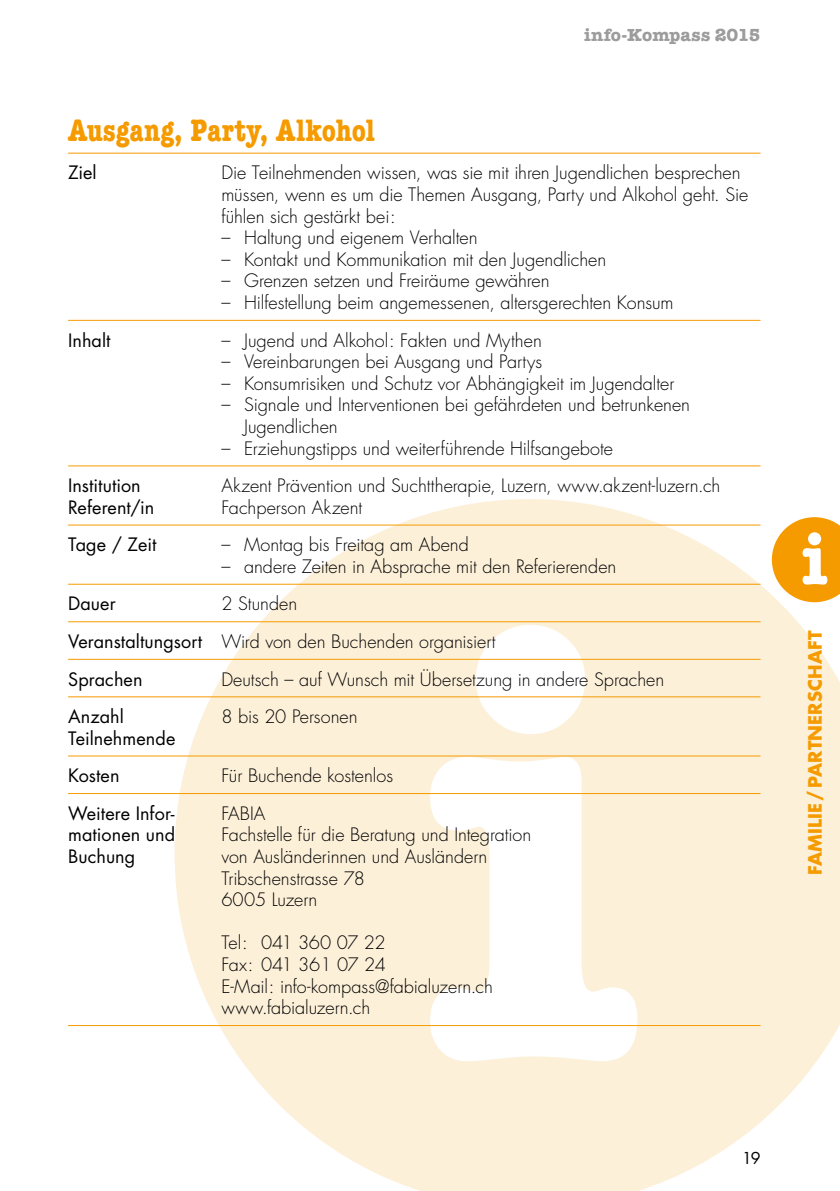
<style>
.page{position:relative;width:840px;height:1191px;background:#fff}
.page>*{position:absolute;margin:0;border:0;box-sizing:border-box;transform-origin:0 0}
.t1{font:700 condensed 32px "American Typewriter";letter-spacing:.01em;color:#f59b00}
.t2{font:300 18px/21.6px "Futura Luzern";color:#000}
.t3{font:18px/21.6px "Futura Luzern";letter-spacing:.005em;color:#000}
.t4{font:700 18px "Futura Luzern";letter-spacing:.005em;color:#f59b00}
.t5{font:700 18px "American Typewriter";letter-spacing:.005em;color:#9c9c9d}
.t6{font:16px "Futura Luzern";color:#000}
.s1{font-weight:400}
</style>
<div class="page">
<svg style="left:174px;top:499px;width:665px;height:692px;fill:#fdf0d9"></svg>
<svg style="left:430px;top:625px;width:207px;height:436px"></svg>
<svg style="left:771px;top:517px;width:68px;height:85px"></svg>
<hr style="left:68px;top:153px;width:142px;height:1px;background:#f59b00">
<hr style="left:210px;top:153px;width:550px;height:1px;background:#f59b00">
<hr style="left:68px;top:320px;width:142px;height:1px;background:#f59b00">
<hr style="left:210px;top:320px;width:550px;height:1px;background:#f59b00">
<hr style="left:68px;top:465px;width:142px;height:1px;background:#f59b00">
<hr style="left:210px;top:465px;width:550px;height:1px;background:#f59b00">
<hr style="left:68px;top:524px;width:142px;height:1px;background:#f59b00">
<hr style="left:210px;top:524px;width:550px;height:1px;background:#f59b00">
<hr style="left:68px;top:584px;width:142px;height:1px;background:#f59b00">
<hr style="left:210px;top:584px;width:550px;height:1px;background:#f59b00">
<hr style="left:68px;top:621px;width:142px;height:1px;background:#f59b00">
<hr style="left:210px;top:621px;width:550px;height:1px;background:#f59b00">
<hr style="left:68px;top:659px;width:142px;height:1px;background:#f59b00">
<hr style="left:210px;top:659px;width:550px;height:1px;background:#f59b00">
<hr style="left:68px;top:696px;width:142px;height:1px;background:#f59b00">
<hr style="left:210px;top:696px;width:550px;height:1px;background:#f59b00">
<hr style="left:68px;top:755px;width:142px;height:1px;background:#f59b00">
<hr style="left:210px;top:755px;width:550px;height:1px;background:#f59b00">
<hr style="left:68px;top:793px;width:142px;height:1px;background:#f59b00">
<hr style="left:210px;top:793px;width:550px;height:1px;background:#f59b00">
<hr style="left:68px;top:1025px;width:142px;height:1px;background:#f59b00">
<hr style="left:210px;top:1025px;width:550px;height:1px;background:#f59b00">
<p class="t5" style="left:583px;top:19px;width:178px">info-Kompass 2015</p>
<h1 class="t1" style="left:68px;top:105px;width:308px">Ausgang, Party, Alkohol</h1>
<p class="t3" style="left:68px;top:162px;width:30px">Ziel</p>
<p class="t2" style="left:221px;top:162px;width:528px">Die Teilnehmenden wissen, was sie mit ihren Jugendlichen besprechen müssen, wenn es um die Themen Ausgang, Party und Alkohol geht. Sie fühlen sich gestärkt bei:</p>
<p class="t2" style="left:221px;top:227px;width:257px">– Haltung und eigenem Verhalten</p>
<p class="t2" style="left:221px;top:249px;width:386px">– Kontakt und Kommunikation mit den Jugendlichen</p>
<p class="t2" style="left:221px;top:270px;width:329px">– Grenzen setzen und Freiräume gewähren</p>
<p class="t2" style="left:221px;top:292px;width:453px">– Hilfestellung beim angemessenen, altersgerechten Konsum</p>
<p class="t3" style="left:68px;top:329px;width:44px">Inhalt</p>
<p class="t2" style="left:221px;top:330px;width:322px">– Jugend und Alkohol: Fakten und Mythen</p>
<p class="t2" style="left:221px;top:351px;width:322px">– Vereinbarungen bei Ausgang und Partys</p>
<p class="t2" style="left:221px;top:373px;width:454px">– Konsumrisiken und Schutz vor Abhängigkeit im Jugendalter</p>
<p class="t2" style="left:244px;top:394px;width:447px;text-indent:-23px">– Signale und Interventionen bei gefährdeten und betrunkenen<br>Jugendlichen</p>
<p class="t2" style="left:221px;top:438px;width:393px">– Erziehungstipps und weiterführende Hilfsangebote</p>
<p class="t3" style="left:68px;top:475px;width:88px">Institution<br>Referent/in</p>
<p class="t2" style="left:221px;top:475px;width:500px">Akzent Prävention und Suchttherapie, Luzern, www.akzent-luzern.ch<br>Fachperson Akzent</p>
<p class="t3" style="left:68px;top:534px;width:90px">Tage / Zeit</p>
<p class="t2" style="left:221px;top:534px;width:249px">– Montag bis Freitag am Abend</p>
<p class="t2" style="left:221px;top:556px;width:396px">– andere Zeiten in Absprache mit den Referierenden</p>
<p class="t3" style="left:68px;top:593px;width:49px">Dauer</p>
<p class="t2" style="left:68px;top:585px;width:428px;line-height:37.6px;text-indent:153px">2 Stunden<br><span class="s1">Veranstaltungsort</span> Wird von den Buchenden organisiert<br><span class="s1">Sprachen</span></p>
<p class="t2" style="left:221px;top:668px;width:444px">Deutsch – auf Wunsch mit Übersetzung in andere Sprachen</p>
<p class="t3" style="left:68px;top:706px;width:109px">Anzahl<br>Teilnehmende</p>
<p class="t2" style="left:221px;top:706px;width:138px">8 bis 20 Personen</p>
<p class="t3" style="left:68px;top:765px;width:53px">Kosten</p>
<p class="t2" style="left:221px;top:765px;width:173px">Für Buchende kostenlos</p>
<p class="t3" style="left:68px;top:802px;width:108px;text-align:justify">Weitere Infor&shy;mationen und Buchung</p>
<p class="t2" style="left:221px;top:803px;width:311px">FABIA<br>Fachstelle für die Beratung und Integration von Ausländerinnen und Ausländern<br>Tribschenstrasse 78<br>6005 Luzern</p>
<p class="t2" style="left:221px;top:932px;width:273px">Tel: 041 360 07 22<br>Fax: 041 361 07 24<br>E-Mail: info-kompass@fabialuzern.ch www.fabialuzern.ch</p>
<p class="t4" style="left:802px;top:875px;width:246px;rotate:-90deg">FAMILIE/PARTNERSCHAFT</p>
<p class="t6" style="left:741px;top:1147px;width:20px">19</p>
</div>
